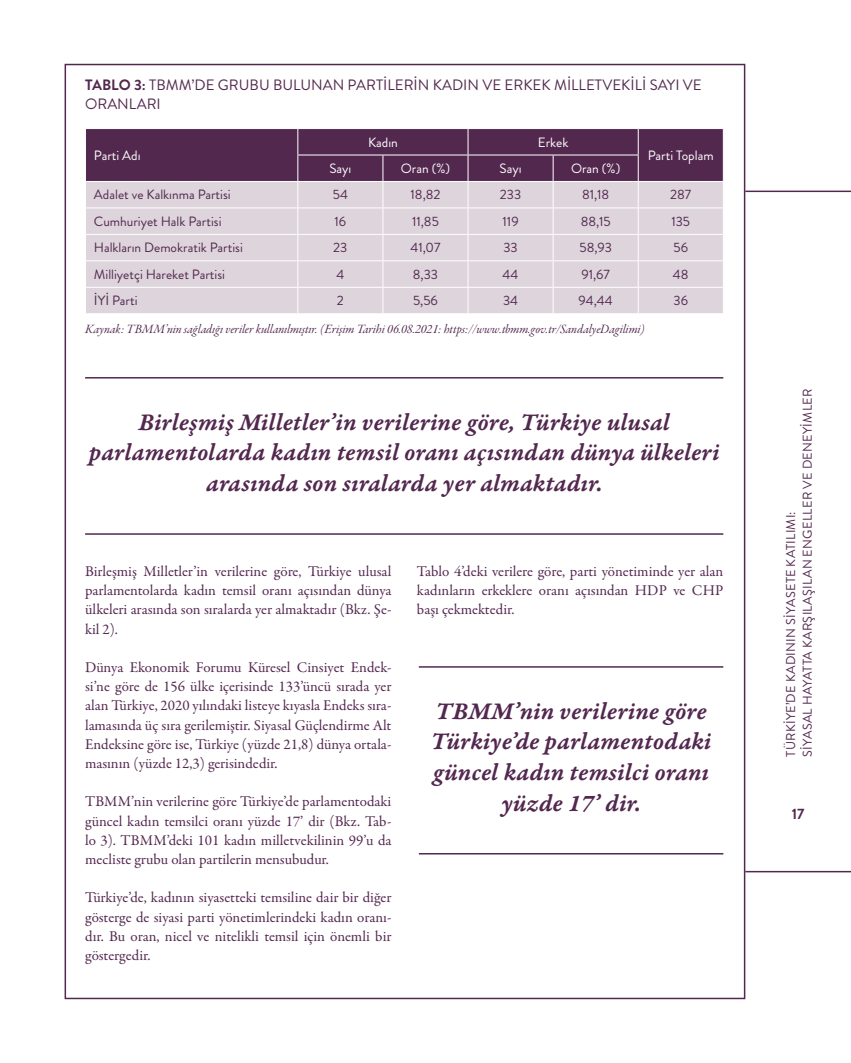
<style>
.page{position:relative;width:851px;height:1063px;background:#fff}
.page>*{position:absolute;margin:0;border:0;box-sizing:border-box;transform-origin:0 0}
.t1{font:25.5px/30.6px "Garamond Premr Pro Smbd It Capt";color:#53284f;text-align:center}
.t2{font:15px/19.2px "Garamond Premr Pro";color:#53284f;text-align:justify}
.t3{font:15px/19.2px "Brandon Grotesque";color:#53284f}
.t4{font:700 15px "Brandon Grotesque";color:#53284f}
.t5{font:13.5px "Brandon Grotesque";color:#53284f}
.t6{font:13.5px "Brandon Grotesque";color:#fff}
.t7{font:12.75px "Garamond Premr Pro It Subh";color:#53284f}
.t8{font:12.75px/16.5px "Brandon Grotesque";letter-spacing:.02em;color:#53284f}
.s1{font-weight:700}
</style>
<div class="page">
<hr style="left:745px;top:191px;width:105px;height:1px;background:#53284f">
<hr style="left:745px;top:871px;width:105px;height:1px;background:#53284f">
<svg style="left:86px;top:129px;width:637px;height:184px;background:#b8a5b6"></svg>
<hr style="left:85px;top:377px;width:638px;height:2px;background:#53284f">
<hr style="left:85px;top:533px;width:638px;height:2px;background:#53284f">
<hr style="left:419px;top:666px;width:304px;height:2px;background:#53284f">
<hr style="left:419px;top:853px;width:304px;height:2px;background:#53284f">
<p class="t3" style="left:85px;top:76px;width:618px"><span class="s1">TABLO 3:</span> TBMM’DE GRUBU BULUNAN PARTİLERİN KADIN VE ERKEK MİLLETVEKİLİ SAYI VE<br>ORANLARI</p>
<p class="t6" style="left:94px;top:146px;width:48px">Parti Adı</p>
<p class="t6" style="left:368px;top:133px;width:31px">Kadın</p>
<p class="t6" style="left:538px;top:133px;width:32px">Erkek</p>
<p class="t6" style="left:329px;top:159px;width:24px">Sayı</p>
<p class="t6" style="left:401px;top:159px;width:51px">Oran (%)</p>
<p class="t6" style="left:499px;top:159px;width:24px">Sayı</p>
<p class="t6" style="left:571px;top:159px;width:51px">Oran (%)</p>
<p class="t6" style="left:647px;top:146px;width:67px">Parti Toplam</p>
<p class="t5" style="left:94px;top:185px;width:138px">Adalet ve Kalkınma Partisi</p>
<p class="t5" style="left:333px;top:185px;width:17px">54</p>
<p class="t5" style="left:410px;top:185px;width:31px">18,82</p>
<p class="t5" style="left:500px;top:185px;width:23px">233</p>
<p class="t5" style="left:582px;top:185px;width:29px">81,18</p>
<p class="t5" style="left:670px;top:185px;width:23px">287</p>
<p class="t5" style="left:94px;top:212px;width:129px">Cumhuriyet Halk Partisi</p>
<p class="t5" style="left:334px;top:212px;width:13px">16</p>
<p class="t5" style="left:412px;top:212px;width:28px">11,85</p>
<p class="t5" style="left:502px;top:212px;width:18px">119</p>
<p class="t5" style="left:580px;top:212px;width:31px">88,15</p>
<p class="t5" style="left:671px;top:212px;width:20px">135</p>
<p class="t5" style="left:94px;top:238px;width:150px">Halkların Demokratik Partisi</p>
<p class="t5" style="left:333px;top:238px;width:16px">23</p>
<p class="t5" style="left:410px;top:238px;width:31px">41,07</p>
<p class="t5" style="left:503px;top:238px;width:16px">33</p>
<p class="t5" style="left:579px;top:238px;width:34px">58,93</p>
<p class="t5" style="left:673px;top:238px;width:16px">56</p>
<p class="t5" style="left:94px;top:265px;width:132px">Milliyetçi Hareket Partisi</p>
<p class="t5" style="left:336px;top:265px;width:9px">4</p>
<p class="t5" style="left:413px;top:265px;width:27px">8,33</p>
<p class="t5" style="left:502px;top:265px;width:17px">44</p>
<p class="t5" style="left:581px;top:265px;width:30px">91,67</p>
<p class="t5" style="left:672px;top:265px;width:17px">48</p>
<p class="t5" style="left:94px;top:291px;width:45px">İYİ Parti</p>
<p class="t5" style="left:337px;top:291px;width:9px">2</p>
<p class="t5" style="left:413px;top:291px;width:26px">5,56</p>
<p class="t5" style="left:503px;top:291px;width:17px">34</p>
<p class="t5" style="left:578px;top:291px;width:36px">94,44</p>
<p class="t5" style="left:673px;top:291px;width:16px">36</p>
<p class="t7" style="left:85px;top:322px;width:561px">Kaynak: TBMM’nin sağladığı veriler kullanılmıştır. (Erişim Tarihi 06.08.2021: https://www.tbmm.gov.tr/SandalyeDagilimi)</p>
<h1 class="t1" style="left:89px;top:408px;width:632px">Birleşmiş Milletler’in verilerine göre, Türkiye ulusal parlamentolarda kadın temsil oranı açısından dünya ülkeleri arasında son sıralarda yer almaktadır.</h1>
<p class="t2" style="left:85px;top:562px;width:308px">Birleşmiş Milletler’in verilerine göre, Türkiye ulusal parlamentolarda kadın temsil oranı açısından dünya ülkeleri arasında son sıralarda yer almaktadır (Bkz. Şe&shy;kil 2).</p>
<p class="t2" style="left:85px;top:658px;width:308px">Dünya Ekonomik Forumu Küresel Cinsiyet Endek&shy;si’ne göre de 156 ülke içerisinde 133’üncü sırada yer alan Türkiye, 2020 yılındaki listeye kıyasla Endeks sıra&shy;lamasında üç sıra gerilemiştir. Siyasal Güçlendirme Alt Endeksine göre ise, Türkiye (yüzde 21,8) dünya ortala&shy;masının (yüzde 12,3) gerisindedir.</p>
<p class="t2" style="left:85px;top:792px;width:308px">TBMM’nin verilerine göre Türkiye’de parlamentodaki güncel kadın temsilci oranı yüzde 17’ dir (Bkz. Tab&shy;lo 3). TBMM’deki 101 kadın milletvekilinin 99’u da mecliste grubu olan partilerin mensubudur.</p>
<p class="t2" style="left:85px;top:888px;width:308px">Türkiye’de, kadının siyasetteki temsiline dair bir diğer gösterge de siyasi parti yönetimlerindeki kadın oranı&shy;dır. Bu oran, nicel ve nitelikli temsil için önemli bir göstergedir.</p>
<p class="t2" style="left:417px;top:562px;width:308px">Tablo 4’deki verilere göre, parti yönetiminde yer alan kadınların erkeklere oranı açısından HDP ve CHP başı çekmektedir.</p>
<h1 class="t1" style="left:430px;top:697px;width:282px">TBMM’nin verilerine göre<br>Türkiye’de parlamentodaki güncel kadın temsilci oranı yüzde 17’ dir.</h1>
<p class="t8" style="left:782px;top:757px;width:370px;rotate:-90deg">TÜRKİYE’DE KADININ SİYASETE KATILIMI:<br>SİYASAL HAYATTA KARŞILAŞILAN ENGELLER VE DENEYİMLER</p>
<p class="t4" style="left:791px;top:804px;width:14px">17</p>
</div>
